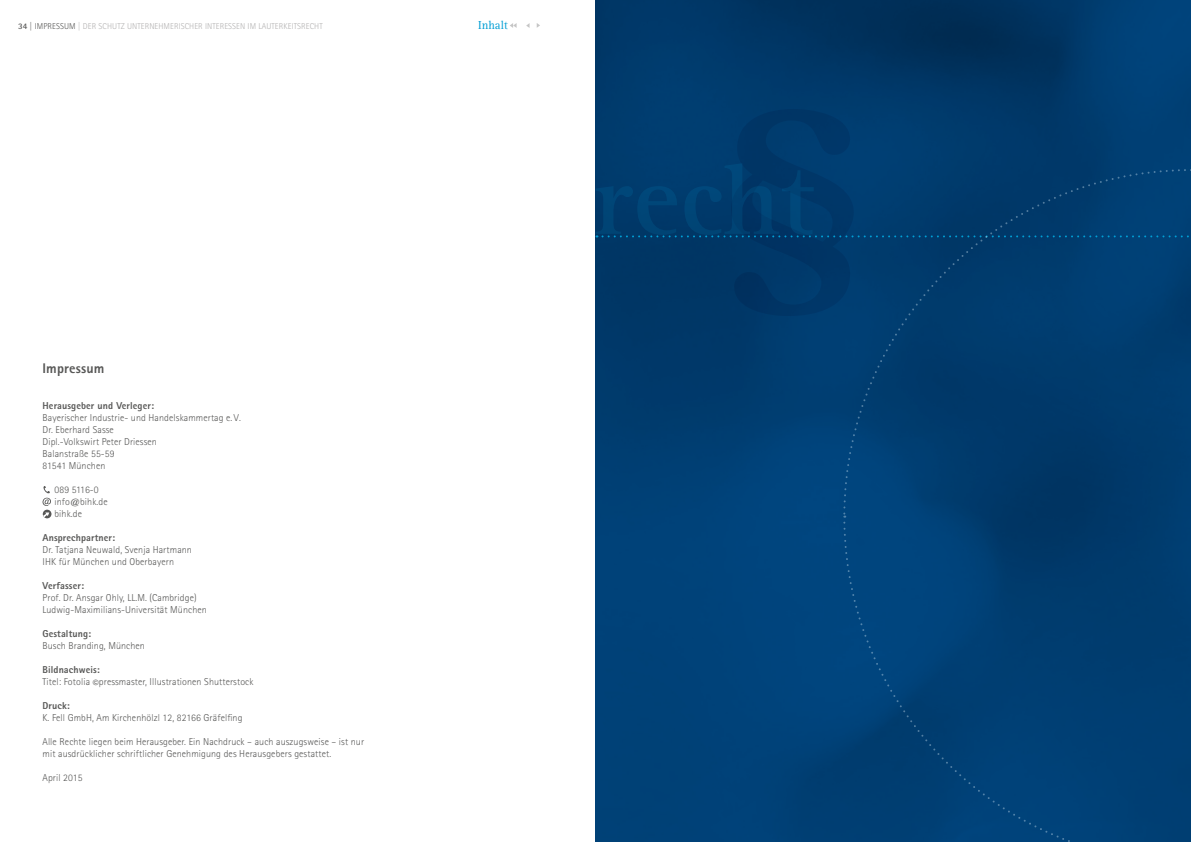
<style>
.page{position:relative;width:1191px;height:842px;background:#fff}
.page>*{position:absolute;margin:0;border:0;box-sizing:border-box;transform-origin:0 0}
.Fliesstext_SansSerif{font:800 14px "AT Rotis Sans Serif";letter-spacing:.01em;color:#575756}
.t1{font:12px "AT Rotis Serif";color:#009ed4}
.Fliesstext_SansSerif-2{font:300 10px/12px "AT Rotis Sans Serif";letter-spacing:.01em;color:#575756}
.Fliesstext_SansSerif-3{font:800 10px "AT Rotis Sans Serif";letter-spacing:.01em;color:#575756}
.t2{font:300 8.5px "AT Rotis Sans Serif";letter-spacing:.01em;color:#b3b2b2}
.s1{font-family:"Agfa Rotis Semisans";font-weight:700;color:#575756}
.s2{color:#575756}
.s3{font-size:12px}
</style>
<div class="page">
<img style="left:595px;top:0;width:596px;height:842px">
<svg style="left:596px;top:235px;width:595px;height:2px"></svg>
<svg style="left:43px;top:486px;width:8px;height:20px"></svg>
<div style="left:43px;top:510px;width:8px;height:8px;background:#575756;border-radius:50%"></div>
<svg style="left:43px;top:512px;width:6px;height:5px"></svg>
<svg style="left:842px;top:168px;width:345px;height:348px;background:#003b6e"></svg>
<svg style="left:842px;top:521px;width:348px;height:321px;background:#003f73"></svg>
<svg style="left:510px;top:23px;width:6px;height:5px"></svg>
<p class="t2" style="left:18px;top:21px;width:306px"><span class="s1">34</span> <span class="s2">| IMPRESSUM</span> | DER SCHUTZ UNTERNEHMERISCHER INTERESSEN IM LAUTERKEITSRECHT</p>
<p class="t1" style="left:478px;top:18px;width:31px">Inhalt</p>
<p class="Fliesstext_SansSerif" style="left:43px;top:359px;width:64px">Impressum</p>
<p class="Fliesstext_SansSerif-3" style="left:43px;top:399px;width:113px">Herausgeber und Verleger:</p>
<p class="Fliesstext_SansSerif-2" style="left:43px;top:412px;width:200px">Bayerischer Industrie- und Handelskammertag e. V.</p>
<p class="Fliesstext_SansSerif-2" style="left:43px;top:424px;width:73px">Dr. Eberhard Sasse</p>
<p class="Fliesstext_SansSerif-2" style="left:43px;top:436px;width:116px">Dipl.-Volkswirt Peter Driessen</p>
<p class="Fliesstext_SansSerif-2" style="left:43px;top:448px;width:74px">Balanstraße 55-59</p>
<p class="Fliesstext_SansSerif-2" style="left:43px;top:460px;width:64px">81541 München</p>
<p class="Fliesstext_SansSerif-2" style="left:55px;top:484px;width:46px">089 5116-0</p>
<p class="Fliesstext_SansSerif-2" style="left:55px;top:496px;width:55px">info@bihk.de</p>
<p class="Fliesstext_SansSerif-2" style="left:55px;top:508px;width:29px">bihk.de</p>
<p class="Fliesstext_SansSerif-3" style="left:43px;top:531px;width:74px">Ansprechpartner:</p>
<p class="Fliesstext_SansSerif-2" style="left:43px;top:544px;width:151px">Dr. Tatjana Neuwald, Svenja Hartmann</p>
<p class="Fliesstext_SansSerif-2" style="left:43px;top:556px;width:133px">IHK für München und Oberbayern</p>
<p class="Fliesstext_SansSerif-3" style="left:43px;top:579px;width:43px">Verfasser:</p>
<p class="Fliesstext_SansSerif-2" style="left:43px;top:592px;width:156px">Prof. Dr. Ansgar Ohly, LL.M. (Cambridge)</p>
<p class="Fliesstext_SansSerif-2" style="left:43px;top:604px;width:166px">Ludwig-Maximilians-Universität München</p>
<p class="Fliesstext_SansSerif-3" style="left:43px;top:627px;width:50px">Gestaltung:</p>
<p class="Fliesstext_SansSerif-2" style="left:43px;top:640px;width:104px">Busch Branding, München</p>
<p class="Fliesstext_SansSerif-3" style="left:43px;top:663px;width:59px">Bildnachweis:</p>
<p class="Fliesstext_SansSerif-2" style="left:43px;top:676px;width:212px">Titel: Fotolia <span class="s3">©</span>pressmaster, Illustrationen Shutterstock</p>
<p class="Fliesstext_SansSerif-3" style="left:43px;top:699px;width:29px">Druck:</p>
<p class="Fliesstext_SansSerif-2" style="left:43px;top:712px;width:201px">K. Fell GmbH, Am Kirchenhölzl 12, 82166 Gräfelfing</p>
<p class="Fliesstext_SansSerif-2" style="left:43px;top:736px;width:323px">Alle Rechte liegen beim Herausgeber. Ein Nachdruck – auch auszugsweise – ist nur mit ausdrücklicher schriftlicher Genehmigung des Herausgebers gestattet.</p>
<p class="Fliesstext_SansSerif-2" style="left:43px;top:772px;width:41px">April 2015</p>
</div>
